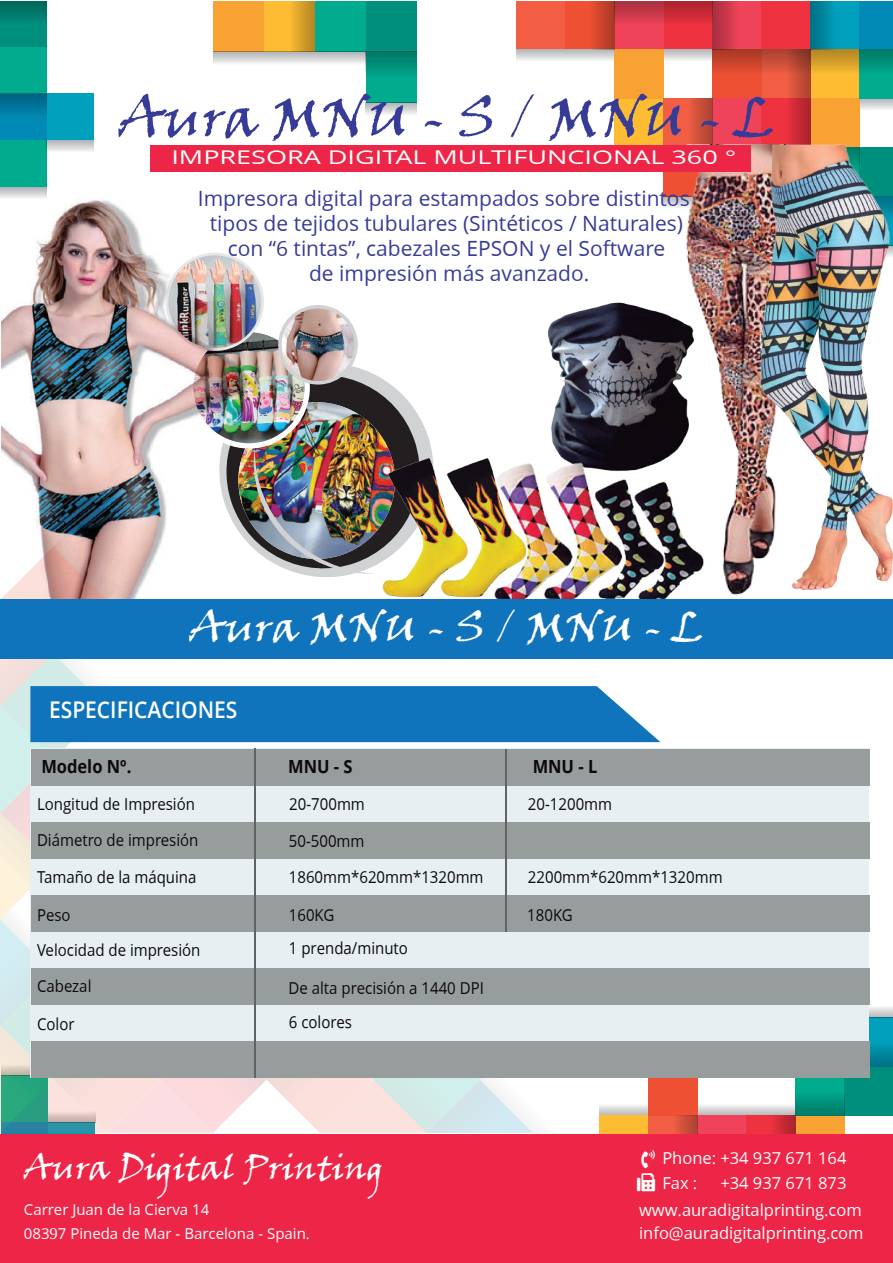
<style>
.page{position:relative;width:893px;height:1263px;background:#fff}
.page>*{position:absolute;margin:0;border:0;box-sizing:border-box;transform-origin:0 0}
.t1{font:55.5px "Viner Hand ITC";color:#363b97}
.t2{font:41.7px "Viner Hand ITC";color:#fff;scale:1.04 1}
.t3{font:34.2px "Viner Hand ITC";color:#fff}
.t4{font:600 22.95px "Open Sans";color:#fff;scale:.91 1}
.t5{font:21px/25.2px "Open Sans";color:#363b97;text-align:center}
.t6{font:18.9px "Open Sans";color:#fff;scale:1.43 1}
.t7{font:700 18.15px "Open Sans";color:#0c090d;scale:.91 1}
.t8{font:16.5px/35.5px "Open Sans";color:#0c090d;scale:.91 1}
.t9{font:16.5px/25px "Open Sans";color:#fff}
.t10{font:15px/24px "Open Sans";color:#fff}
</style>
<div class="page">
<svg style="left:698px;top:1103px;width:98px;height:12px"></svg>
<div style="left:796px;top:1115px;width:49px;height:49px;background:#f9a234"></div>
<div style="left:599px;top:1115px;width:49px;height:49px;background:#fdbc32"></div>
<div style="left:648px;top:1115px;width:50px;height:49px;background:#f15e44"></div>
<div style="left:648px;top:1066px;width:50px;height:49px;background:#ee5033"></div>
<div style="left:698px;top:1115px;width:49px;height:49px;background:#ee4358"></div>
<div style="left:747px;top:1115px;width:49px;height:49px;background:#ee3240"></div>
<div style="left:796px;top:1066px;width:49px;height:49px;background:#00ab8e"></div>
<div style="left:845px;top:1066px;width:48px;height:49px;background:#008f7c"></div>
<div style="left:845px;top:1017px;width:48px;height:49px;background:#009fbb"></div>
<div style="left:845px;top:1042px;width:48px;height:24px;background:linear-gradient(to bottom,#009cb8,#00738a)"></div>
<svg style="left:868px;top:1005px;width:25px;height:12px"></svg>
<div style="left:796px;top:1091px;width:49px;height:24px;background:linear-gradient(to bottom,#00a88b,#007c69)"></div>
<svg style="left:774px;top:1115px;width:22px;height:19px"></svg>
<svg style="left:673px;top:1115px;width:25px;height:19px"></svg>
<div style="left:48px;top:1122px;width:47px;height:47px;background:#009fbb"></div>
<div style="left:2px;top:1122px;width:46px;height:47px;background:#008ab5"></div>
<svg style="left:860px;top:98px;width:33px;height:11px"></svg>
<svg style="left:516px;top:49px;width:196px;height:12px;background:#d1d2d3"></svg>
<div style="left:663px;top:2px;width:49px;height:47px;background:#ee3240"></div>
<div style="left:614px;top:2px;width:49px;height:47px;background:#ee4358"></div>
<div style="left:811px;top:49px;width:49px;height:49px;background:#fdbc32"></div>
<div style="left:811px;top:98px;width:49px;height:49px;background:#f9a234"></div>
<div style="left:614px;top:98px;width:49px;height:49px;background:#fdbc32"></div>
<div style="left:614px;top:49px;width:49px;height:49px;background:#f9a234"></div>
<div style="left:516px;top:2px;width:49px;height:47px;background:#f15e44"></div>
<div style="left:565px;top:2px;width:49px;height:47px;background:#ee5033"></div>
<div style="left:762px;top:49px;width:49px;height:49px;background:#f15e44"></div>
<div style="left:712px;top:49px;width:50px;height:49px;background:#ee5033"></div>
<div style="left:663px;top:98px;width:49px;height:49px;background:#f15e44"></div>
<div style="left:712px;top:98px;width:50px;height:49px;background:#ee4358"></div>
<div style="left:762px;top:98px;width:49px;height:49px;background:#ee3240"></div>
<div style="left:712px;top:2px;width:50px;height:47px;background:#ee4358"></div>
<div style="left:762px;top:2px;width:49px;height:47px;background:#ee3240"></div>
<div style="left:811px;top:2px;width:49px;height:47px;background:#009fbb"></div>
<div style="left:860px;top:2px;width:33px;height:47px;background:#008ab5"></div>
<div style="left:860px;top:49px;width:33px;height:49px;background:#00ab8e"></div>
<div style="left:811px;top:2px;width:24px;height:47px;background:linear-gradient(to right,#007085,#0099b4)"></div>
<svg style="left:712px;top:2px;width:23px;height:47px"></svg>
<svg style="left:712px;top:49px;width:181px;height:25px"></svg>
<svg style="left:786px;top:49px;width:25px;height:78px;background:#bf3d35"></svg>
<div style="left:688px;top:98px;width:24px;height:49px;background:linear-gradient(to right,#ed5c43,#ad4432)"></div>
<svg style="left:614px;top:2px;width:98px;height:23px"></svg>
<div style="left:590px;top:2px;width:24px;height:47px;background:linear-gradient(to right,#ea4f32,#ab3a26)"></div>
<div style="left:264px;top:2px;width:51px;height:50px;background:#fdbc32"></div>
<div style="left:213px;top:2px;width:51px;height:50px;background:#f9a234"></div>
<div style="left:315px;top:2px;width:51px;height:50px;background:#00ab8e"></div>
<div style="left:366px;top:2px;width:51px;height:50px;background:#008f7c"></div>
<div style="left:366px;top:52px;width:51px;height:51px;background:#00ab8e"></div>
<svg style="left:213px;top:52px;width:153px;height:12px;background:#d1d3d4"></svg>
<svg style="left:366px;top:103px;width:51px;height:11px"></svg>
<svg style="left:366px;top:52px;width:51px;height:22px"></svg>
<svg style="left:290px;top:2px;width:25px;height:50px"></svg>
<div style="left:47px;top:94px;width:47px;height:46px;background:#009fbb"></div>
<div style="left:0;top:94px;width:47px;height:46px;background:#008ab5"></div>
<div style="left:0;top:47px;width:47px;height:47px;background:#00ab8e"></div>
<div style="left:0;top:2px;width:47px;height:45px;background:#008f7c"></div>
<div style="left:0;top:140px;width:47px;height:47px;background:#00ab8e"></div>
<svg style="left:47px;top:140px;width:47px;height:11px"></svg>
<svg style="left:0;top:187px;width:2px;height:11px"></svg>
<svg style="left:0;top:94px;width:47px;height:20px"></svg>
<svg style="left:0;top:2px;width:47px;height:17px"></svg>
<div style="left:0;top:1134px;width:893px;height:129px;background:#ed2647"></div>
<img style="left:660px;top:144px;width:83px;height:313px">
<img style="left:743px;top:127px;width:150px;height:463px">
<svg style="left:310px;top:363px;width:89px;height:29px"></svg>
<img style="left:191px;top:330px;width:116px;height:116px;border-radius:58px">
<img style="left:280px;top:307px;width:76px;height:76px;border-radius:38px">
<div style="left:278px;top:305px;width:80px;height:80px;border:4px solid #d1d2d4;border-radius:50%"></div>
<img style="left:548px;top:277px;width:161px;height:180px">
<img style="left:660px;top:457px;width:103px;height:142px">
<img style="left:2px;top:187px;width:257px;height:205px">
<div style="left:0;top:599px;width:893px;height:60px;background:#1074bc"></div>
<div style="left:150px;top:145px;width:600px;height:26px;background:#ed2647"></div>
<img style="left:0;top:392px;width:660px;height:741px">
<div style="left:30px;top:749px;width:838px;height:329px;background:#e7eff2"></div>
<div style="left:31px;top:749px;width:839px;height:36px;background:#979c9d"></div>
<div style="left:31px;top:822px;width:839px;height:36px;background:#979c9d"></div>
<div style="left:31px;top:895px;width:839px;height:37px;background:#979c9d"></div>
<div style="left:31px;top:969px;width:839px;height:36px;background:#979c9d"></div>
<div style="left:31px;top:1042px;width:839px;height:36px;background:#979c9d"></div>
<hr style="left:254px;top:749px;width:1px;height:329px;background:#606264">
<hr style="left:506px;top:749px;width:1px;height:183px;background:#606264">
<h1 class="t1" style="left:119px;top:83px;width:657px">Aura MNU - S / MNU - L</h1>
<p class="t6" style="left:171px;top:146px;width:397px">IMPRESORA DIGITAL MULTIFUNCIONAL 360 °</p>
<p class="t5" style="left:198px;top:186px;width:493px">Impresora digital para estampados sobre distintos tipos de tejidos tubulares (Sintéticos / Naturales) con “6 tintas”, cabezales EPSON y el Software<br>de impresión más avanzado.</p>
<h2 class="t2" style="left:190px;top:601px;width:495px">Aura MNU - S / MNU - L</h2>
<h3 class="t4" style="left:49px;top:694px;width:208px">ESPECIFICACIONES</h3>
<p class="t7" style="left:41px;top:753px;width:100px">Modelo Nº.</p>
<p class="t7" style="left:288px;top:753px;width:72px">MNU - S</p>
<p class="t7" style="left:533px;top:753px;width:73px">MNU - L</p>
<p class="t8" style="left:37px;top:787px;width:179px">Longitud de Impresión<br>Diámetro de impresión</p>
<p class="t8" style="left:37px;top:859px;width:177px">Tamaño de la máquina</p>
<p class="t8" style="left:37px;top:897px;width:181px">Peso<br>Velocidad de impresión<br>Cabezal</p>
<p class="t8" style="left:289px;top:787px;width:85px">20-700mm</p>
<p class="t8" style="left:528px;top:787px;width:94px">20-1200mm</p>
<p class="t8" style="left:289px;top:824px;width:215px">50-500mm<br>1860mm*620mm*1320mm</p>
<p class="t8" style="left:528px;top:859px;width:215px">2200mm*620mm*1320mm</p>
<p class="t8" style="left:289px;top:898px;width:52px">160KG</p>
<p class="t8" style="left:527px;top:898px;width:52px">180KG</p>
<p class="t8" style="left:289px;top:930px;width:132px">1 prenda/minuto</p>
<p class="t8" style="left:289px;top:971px;width:216px">De alta precisión a 1440 DPI</p>
<p class="t8" style="left:37px;top:1006px;width:43px">Color</p>
<p class="t8" style="left:289px;top:1004px;width:71px">6 colores</p>
<h3 class="t3" style="left:25px;top:1146px;width:360px">Aura Digital Printing</h3>
<p class="t10" style="left:24px;top:1197px;width:288px">Carrer Juan de la Cierva 14<br>083 7 Pineda de Mar - Barcelona - Spain.</p>
<p class="t9" style="left:662px;top:1145px;width:186px">Phone: +34 937 671 164<br>Fax :</p>
<p class="t9" style="left:720px;top:1170px;width:128px">+34 937 671 873</p>
<p class="t9" style="left:639px;top:1221px;width:226px">info@auradigitalprinting.com</p>
<p class="t9" style="left:639px;top:1197px;width:224px">www.auradigitalprinting.com</p>
</div>
